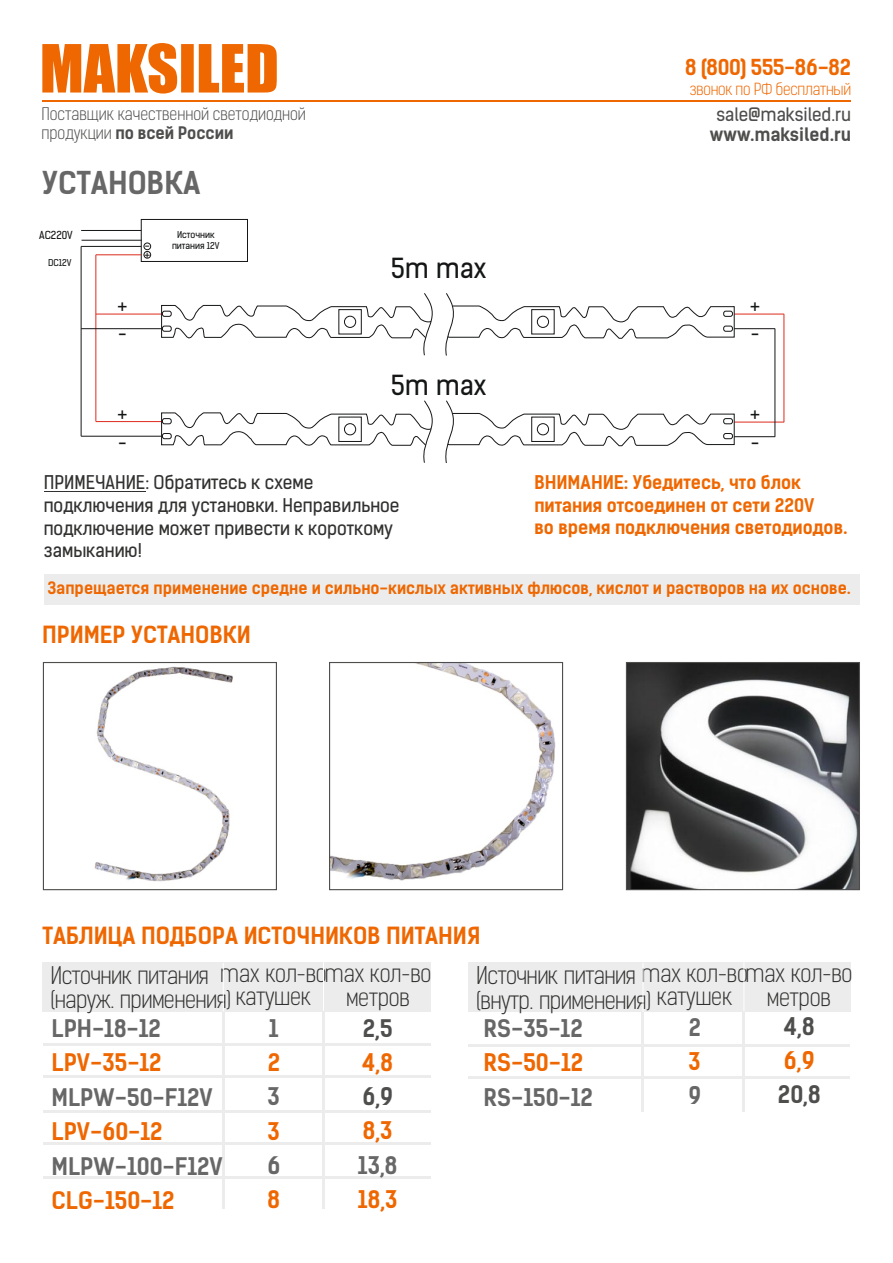
<style>
.page{position:relative;width:893px;height:1263px;background:#fff}
.page>*{position:absolute;margin:0;border:0;box-sizing:border-box;transform-origin:0 0}
.t1{font:30px "Kelson Sans Bold RU";color:#676767}
.t2{font:26.4px "Kelson Sans Regular RU";color:#151616}
.t3{font:23.25px/24.9px "Kelson Sans Light RU";letter-spacing:-.025em;color:#313130}
.t4{font:23.1px/24.8px "Kelson Sans Light RU";letter-spacing:-.02em;color:#313130}
.t5{font:23.1px "Kelson Sans Bold RU";color:#676767}
.t6{font:23.1px "Kelson Sans Bold RU";color:#ef6700}
.t7{font:23.1px "Kelson Sans Bold RU";color:#4e4e4d}
.t8{font:22.5px "Kelson Sans Bold RU";color:#ef6700}
.t9{font:21px "Kelson Sans Bold RU";letter-spacing:-.01em;color:#ef6700}
.t10{font:18px/22.6px "Kelson Sans Regular RU";color:#313130}
.t11{font:18px/22.6px "Kelson Sans Bold RU";color:#ef6700}
.t12{font:18px "Arial";color:#151616}
.t13{font:18px "Arial";color:#151616;scale:1.32 1}
.t14{font:17.7px "Kelson Sans Regular RU";color:#4e4e4d}
.t15{font:17.7px "Kelson Sans Bold RU";color:#4e4e4d}
.t16{font:16.5px "Kelson Sans Light RU";color:#4e4e4d}
.t17{font:16.5px "Kelson Sans Bold RU";color:#4e4e4d}
.t18{font:16.35px "Kelson Sans Bold RU";color:#ef6700}
.t19{font:15.9px "Kelson Sans Light RU";letter-spacing:-.015em;color:#ef6700}
.t20{font:11.1px "Arial";color:#151616;scale:1.32 1}
.t21{font:10.8px "Arial";color:#151616}
.t22{font:10.5px "Kelson Sans Regular RU";color:#151616}
.t23{font:9px/11.4px "Kelson Sans Regular RU";color:#151616;text-align:center}
.s1{font-family:"Kelson Sans Light RU"}
.s2{font-size:23.1px}
</style>
<div class="page">
<hr style="left:44px;top:491px;width:101px;height:1px;background:#313130">
<div style="left:43px;top:962px;width:388px;height:49px;background:#ececec"></div>
<div style="left:468px;top:962px;width:382px;height:50px;background:#ececec"></div>
<hr style="left:43px;top:1076px;width:387px;height:2px;background:#ececec">
<hr style="left:468px;top:1076px;width:382px;height:3px;background:#ececec">
<hr style="left:43px;top:1142px;width:387px;height:3px;background:#ececec">
<hr style="left:43px;top:1177px;width:387px;height:2px;background:#ececec">
<hr style="left:43px;top:1043px;width:387px;height:3px;background:#ececec">
<hr style="left:468px;top:1044px;width:382px;height:2px;background:#ececec">
<hr style="left:222px;top:1011px;width:2px;height:197px;background:#ececec">
<hr style="left:642px;top:1011px;width:2px;height:101px;background:#ececec">
<hr style="left:322px;top:1011px;width:3px;height:197px;background:#ececec">
<hr style="left:743px;top:1011px;width:2px;height:101px;background:#ececec">
<hr style="left:43px;top:1110px;width:387px;height:2px;background:#ececec">
<hr style="left:223px;top:963px;width:1px;height:48px;background:#fff">
<hr style="left:643px;top:963px;width:1px;height:49px;background:#fff">
<hr style="left:323px;top:962px;width:1px;height:49px;background:#fff">
<hr style="left:744px;top:962px;width:1px;height:49px;background:#fff">
<div style="left:141px;top:219px;width:107px;height:43px;border:1px solid #151616"></div>
<hr style="left:96px;top:255px;width:1px;height:167px;background:#dd2b1c">
<hr style="left:81px;top:246px;width:1px;height:190px;background:#151616">
<hr style="left:96px;top:314px;width:66px;height:1px;background:#dd2b1c">
<hr style="left:734px;top:314px;width:50px;height:1px;background:#dd2b1c">
<hr style="left:734px;top:422px;width:50px;height:1px;background:#dd2b1c">
<hr style="left:784px;top:314px;width:1px;height:108px;background:#dd2b1c">
<hr style="left:96px;top:421px;width:66px;height:1px;background:#dd2b1c">
<hr style="left:81px;top:328px;width:80px;height:1px;background:#151616">
<hr style="left:734px;top:328px;width:41px;height:1px;background:#151616">
<hr style="left:734px;top:436px;width:41px;height:1px;background:#151616">
<hr style="left:775px;top:329px;width:1px;height:108px;background:#151616">
<hr style="left:81px;top:436px;width:81px;height:1px;background:#151616">
<hr style="left:96px;top:255px;width:45px;height:1px;background:#dd2b1c">
<hr style="left:81px;top:246px;width:60px;height:1px;background:#151616">
<hr style="left:82px;top:240px;width:60px;height:1px;background:#151616">
<hr style="left:81px;top:230px;width:60px;height:1px;background:#151616">
<div style="left:144px;top:251px;width:7px;height:7px;border:1px solid #151616;border-radius:50%"></div>
<div style="left:144px;top:243px;width:7px;height:7px;border:1px solid #151616;border-radius:50%"></div>
<img style="left:628px;top:664px;width:230px;height:224px">
<svg style="left:161px;top:293px;width:573px;height:63px"></svg>
<svg style="left:162px;top:311px;width:9px;height:5px"></svg>
<svg style="left:162px;top:326px;width:9px;height:5px"></svg>
<svg style="left:724px;top:311px;width:8px;height:5px"></svg>
<svg style="left:724px;top:326px;width:8px;height:5px"></svg>
<svg style="left:161px;top:400px;width:573px;height:63px"></svg>
<svg style="left:162px;top:418px;width:9px;height:6px"></svg>
<svg style="left:162px;top:433px;width:9px;height:6px"></svg>
<svg style="left:724px;top:418px;width:8px;height:6px"></svg>
<svg style="left:724px;top:433px;width:8px;height:6px"></svg>
<img style="left:94px;top:666px;width:139px;height:216px">
<img style="left:331px;top:664px;width:225px;height:217px">
<div style="left:43px;top:662px;width:234px;height:228px;border:1px solid #4e4e4d"></div>
<div style="left:329px;top:662px;width:234px;height:228px;border:1px solid #4e4e4d"></div>
<div style="left:626px;top:662px;width:234px;height:228px;border:1px solid #4e4e4d"></div>
<svg style="left:42px;top:43px;width:235px;height:51px"></svg>
<hr style="left:42px;top:101px;width:808px;height:1px;background:#ef6700">
<div style="left:44px;top:574px;width:815px;height:30px;background:#ececec"></div>
<p class="t16" style="left:41px;top:108px;width:266px">Поставщик качественной светодиодной</p>
<p class="t17" style="left:41px;top:127px;width:194px"><span class="s1">продукции</span> по всей России</p>
<h1 class="t1" style="left:42px;top:172px;width:160px">УСТАНОВКА</h1>
<p class="t22" style="left:39px;top:231px;width:35px">AC220V</p>
<p class="t23" style="left:172px;top:230px;width:49px">Источник питания 12V</p>
<p class="t21" style="left:144px;top:251px;width:8px">+</p>
<p class="t20" style="left:145px;top:241px;width:5px">-</p>
<p class="t23" style="left:48px;top:258px;width:25px">DC12V</p>
<h2 class="t2" style="left:391px;top:259px;width:97px">5m max</h2>
<p class="t9" style="left:685px;top:59px;width:167px">8 (800) 555-86-82</p>
<p class="t19" style="left:690px;top:83px;width:163px">звонок по РФ бесплатный</p>
<p class="t14" style="left:716px;top:107px;width:136px">sale@maksiled.ru</p>
<p class="t15" style="left:710px;top:127px;width:143px">www.maksiled.ru</p>
<p class="t12" style="left:117px;top:300px;width:12px">+</p>
<p class="t12" style="left:750px;top:300px;width:12px">+</p>
<p class="t13" style="left:118px;top:325px;width:7px">-</p>
<p class="t13" style="left:751px;top:325px;width:7px">-</p>
<h2 class="t2" style="left:391px;top:376px;width:97px">5m max</h2>
<p class="t12" style="left:117px;top:408px;width:12px">+</p>
<p class="t12" style="left:750px;top:408px;width:12px">+</p>
<p class="t13" style="left:118px;top:435px;width:7px">-</p>
<p class="t13" style="left:751px;top:435px;width:7px">-</p>
<p class="t10" style="left:44px;top:473px;width:357px">ПРИМЕЧАНИЕ: Обратитесь к схеме подключения для установки. Неправильное подключение может привести к короткому замыканию!</p>
<p class="t11" style="left:534px;top:473px;width:314px">ВНИМАНИЕ: Убедитесь, что блок питания отсоединен от сети 220V<br>во время подключения светодиодов.</p>
<p class="t18" style="left:48px;top:581px;width:805px">Запрещается применение средне и сильно-кислых активных флюсов, кислот и растворов на их основе.</p>
<p class="t8" style="left:42px;top:626px;width:210px">ПРИМЕР УСТАНОВКИ</p>
<p class="t8" style="left:42px;top:927px;width:440px">ТАБЛИЦА ПОДБОРА ИСТОЧНИКОВ ПИТАНИЯ</p>
<p class="t4" style="left:51px;top:965px;width:182px">Источник питания (наруж. применения)</p>
<p class="t3" style="left:476px;top:965px;width:378px">Источник питания <span class="s2">max кол-во</span>max кол-во (внутр. применения)</p>
<p class="t4" style="left:236px;top:965px;width:197px;line-height:23.2px;text-indent:-16px">max кол-воmax кол-во катушек</p>
<p class="t4" style="left:657px;top:987px;width:77px">катушек</p>
<p class="t4" style="left:346px;top:987px;width:65px">метров</p>
<p class="t3" style="left:767px;top:987px;width:66px">метров</p>
<p class="t5" style="left:51px;top:1020px;width:111px">LPH-18-12</p>
<p class="t6" style="left:51px;top:1054px;width:112px">LPV-35-12</p>
<p class="t5" style="left:51px;top:1088px;width:163px">MLPW-50-F12V</p>
<p class="t6" style="left:51px;top:1123px;width:113px">LPV-60-12</p>
<p class="t5" style="left:51px;top:1157px;width:173px">MLPW-100-F12V</p>
<p class="t6" style="left:51px;top:1192px;width:125px">CLG-150-12</p>
<p class="t5" style="left:269px;top:1020px;width:11px">1</p>
<p class="t6" style="left:268px;top:1054px;width:14px">2</p>
<p class="t5" style="left:268px;top:1088px;width:14px">3</p>
<p class="t6" style="left:268px;top:1122px;width:14px">3</p>
<p class="t5" style="left:267px;top:1156px;width:14px">6</p>
<p class="t6" style="left:267px;top:1190px;width:14px">8</p>
<p class="t7" style="left:363px;top:1020px;width:31px">2,5</p>
<p class="t6" style="left:362px;top:1054px;width:32px">4,8</p>
<p class="t7" style="left:362px;top:1088px;width:32px">6,9</p>
<p class="t6" style="left:363px;top:1122px;width:31px">8,3</p>
<p class="t5" style="left:358px;top:1156px;width:41px">13,8</p>
<p class="t6" style="left:358px;top:1190px;width:41px">18,3</p>
<p class="t5" style="left:483px;top:1019px;width:101px">RS-35-12</p>
<p class="t6" style="left:483px;top:1054px;width:101px">RS-50-12</p>
<p class="t5" style="left:483px;top:1088px;width:111px">RS-150-12</p>
<p class="t5" style="left:689px;top:1019px;width:14px">2</p>
<p class="t6" style="left:689px;top:1053px;width:14px">3</p>
<p class="t5" style="left:688px;top:1087px;width:14px">9</p>
<p class="t7" style="left:784px;top:1018px;width:32px">4,8</p>
<p class="t6" style="left:784px;top:1052px;width:32px">6,9</p>
<p class="t7" style="left:778px;top:1085px;width:44px">20,8</p>
</div>
